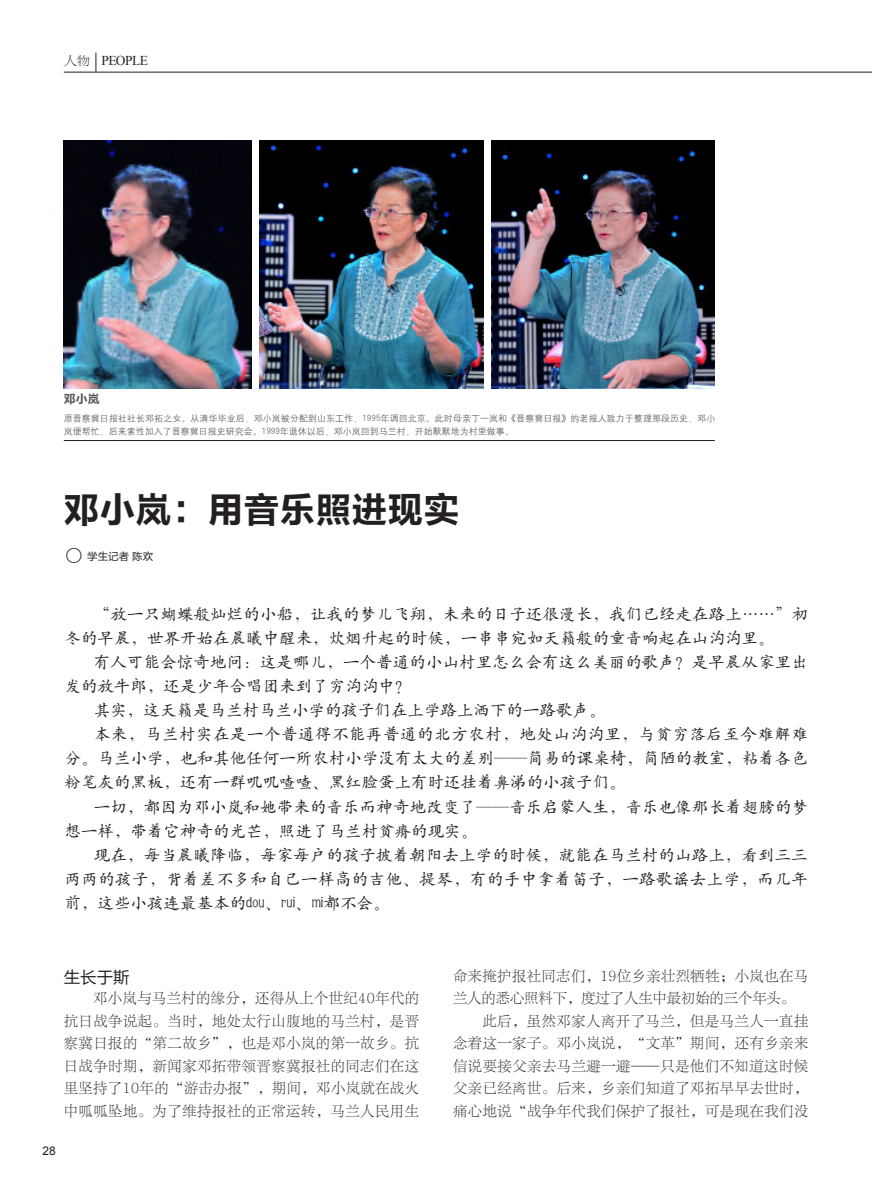
<style>
.page{position:relative;width:872px;height:1191px;background:#fff}
.page>*{position:absolute;margin:0;border:0;box-sizing:border-box;transform-origin:0 0}
.大标题{font:36px "FZLTCHJW GB1 0";color:#231f20}
.正文{font:16.5px/24px "H Yc 1 gj";color:#231f20}
.正文-2{font:16.5px "FZLTHJW GB1 0";color:#231f20}
.正文-3{font:14.25px/22.5px "FZLTSK GBK1 0";letter-spacing:.04em;color:#231f20;text-align:justify}
.正文-4{font:14.25px/22.5px "FZLTSK GBK1 0";letter-spacing:.015em;color:#231f20}
.t1{font:13.5px "Times New Roman";letter-spacing:-.045em;color:#231f20}
.简介标题{font:12px "FZLTCHJW GB1 0";color:#57585a}
.t2{font:12px "Arial";color:#231f20}
.作者{font:10.5px "FZLTHJW GB1 0";color:#231f20}
.简介标题-2{font:9px/13.5px "H Yg 2 gj";letter-spacing:.005em;color:#57585a}
.s1{font-family:"FZLTSK GBK1 0";font-size:12px}
.s2{font-size:21px}
</style>
<div class="page">
<hr style="left:64px;top:72px;width:808px;height:1px;background:#231f20">
<svg style="left:96px;top:53px;width:1px;height:19px"></svg>
<img style="left:491px;top:140px;width:224px;height:249px">
<img style="left:260px;top:140px;width:223px;height:249px">
<img style="left:64px;top:140px;width:188px;height:248px">
<hr style="left:64px;top:440px;width:651px;height:1px;background:#231f20">
<p class="t1" style="left:64px;top:51px;width:86px"><span class="s1">人物</span> PEOPLE</p>
<p class="简介标题" style="left:64px;top:392px;width:37px">邓小岚</p>
<p class="简介标题-2" style="left:64px;top:411px;width:653px">原晋察冀日报社社长邓拓之女。从清华毕业后，邓小岚被分配到山东工作，1995年调回北京。此时母亲丁一岚和《晋察冀日报》的老报人致力于整理那段历史，邓小岚便帮忙，后来索性加入了晋察冀日报史研究会。1999年退休以后，邓小岚回到马兰村，开始默默地为村里做事。</p>
<p class="大标题" style="left:63px;top:490px;width:397px">邓小岚：用音乐照进现实</p>
<p class="作者" style="left:63px;top:550px;width:91px"><span class="s2">○</span> 学生记者 陈欢</p>
<p class="正文" style="left:65px;top:602px;width:745px;text-indent:29px">“放一只蝴蝶般灿烂的小船，让我的梦儿飞翔，未来的日子还很漫长，我们已经走在路上……”初冬的早晨，世界开始在晨曦中醒来，炊烟升起的时候，一串串宛如天籁般的童音响起在山沟沟里。</p>
<p class="正文" style="left:65px;top:650px;width:744px;text-indent:29px">有人可能会惊奇地问：这是哪儿，一个普通的小山村里怎么会有这么美丽的歌声？是早晨从家里出发的放牛郎，还是少年合唱团来到了穷沟沟中？</p>
<p class="正文" style="left:94px;top:698px;width:513px">其实，这天籁是马兰村马兰小学的孩子们在上学路上洒下的一路歌声。</p>
<p class="正文" style="left:65px;top:722px;width:745px;text-align:justify;text-indent:29px">本来，马兰村实在是一个普通得不能再普通的北方农村，地处山沟沟里，与贫穷落后至今难解难分。马兰小学，也和其他任何一所农村小学没有太大的差别——简易的课桌椅，简陋的教室，粘着各色粉笔灰的黑板，还有一群叽叽喳喳、黑红脸蛋上有时还挂着鼻涕的小孩子们。</p>
<p class="正文" style="left:65px;top:794px;width:745px;text-indent:29px">一切，都因为邓小岚和她带来的音乐而神奇地改变了——音乐启蒙人生，音乐也像那长着翅膀的梦想一样，带着它神奇的光芒，照进了马兰村贫瘠的现实。</p>
<p class="正文" style="left:65px;top:842px;width:745px;text-align:justify;text-indent:29px">现在，每当晨曦降临，每家每户的孩子披着朝阳去上学的时候，就能在马兰村的山路上，看到三三两两的孩子，背着差不多和自己一样高的吉他、提琴，有的手中拿着笛子，一路歌谣去上学，而几年前，这些小孩连最基本的dou、rui、mi都不会。</p>
<p class="正文-2" style="left:64px;top:968px;width:67px">生长于斯</p>
<p class="正文-3" style="left:64px;top:987px;width:357px;text-indent:29px">邓小岚与马兰村的缘分，还得从上个世纪40年代的抗日战争说起。当时，地处太行山腹地的马兰村，是晋察冀日报的“第二故乡”，也是邓小岚的第一故乡。抗日战争时期，新闻家邓拓带领晋察冀报社的同志们在这里坚持了10年的“游击办报”，期间，邓小岚就在战火中呱呱坠地。为了维持报社的正常运转，马兰人民用生</p>
<p class="t2" style="left:43px;top:1142px;width:15px">28</p>
<p class="正文-4" style="left:453px;top:965px;width:356px">命来掩护报社同志们，19位乡亲壮烈牺牲；小岚也在马兰人的悉心照料下，度过了人生中最初始的三个年头。</p>
<p class="正文-3" style="left:453px;top:1010px;width:357px;text-indent:29px">此后，虽然邓家人离开了马兰，但是马兰人一直挂念着这一家子。邓小岚说，“文革”期间，还有乡亲来信说要接父亲去马兰避一避——只是他们不知道这时候父亲已经离世。后来，乡亲们知道了邓拓早早去世时，痛心地说“战争年代我们保护了报社，可是现在我们没</p>
</div>
